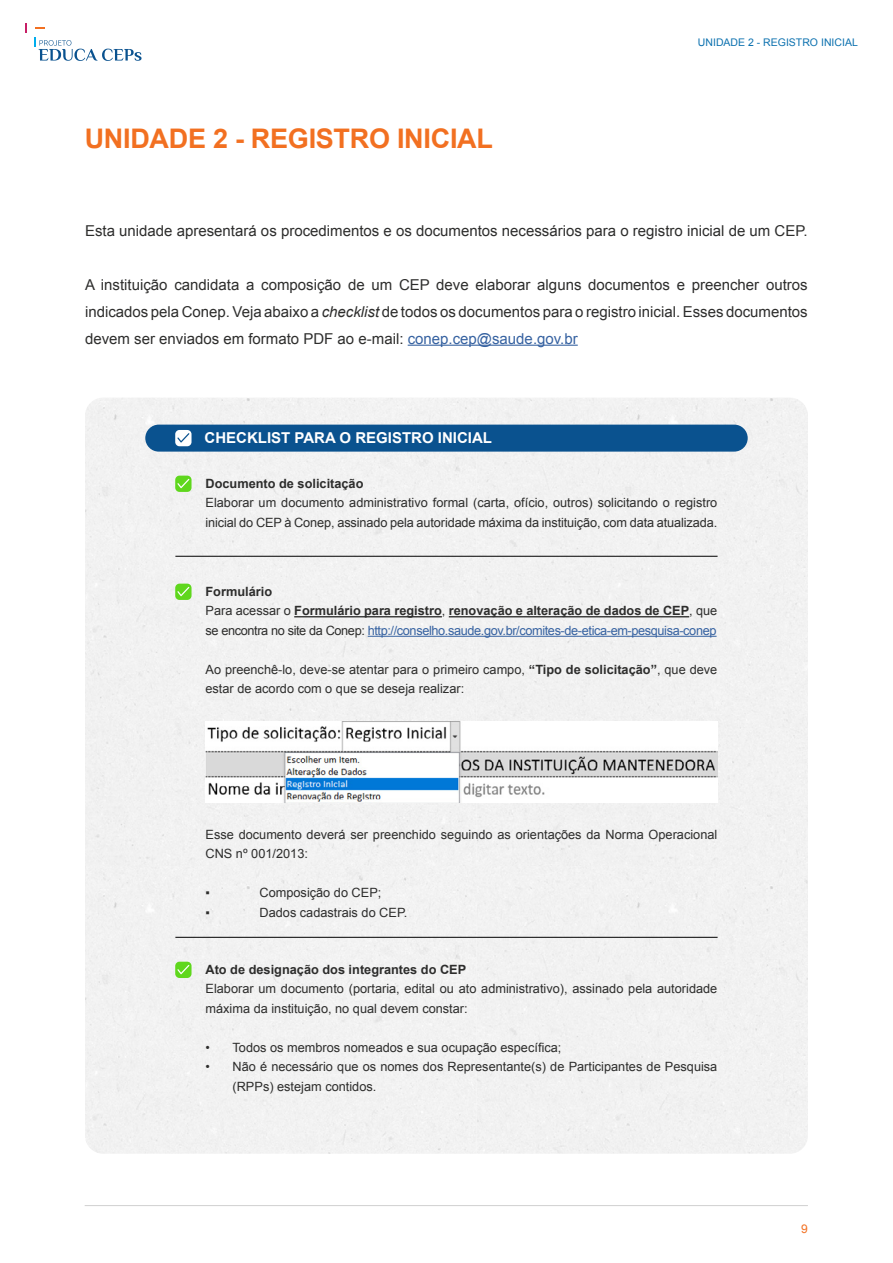
<style>
.page{position:relative;width:893px;height:1263px;background:#fff}
.page>*{position:absolute;margin:0;border:0;box-sizing:border-box;transform-origin:0 0}
.t1{font:700 27px "Arial";letter-spacing:-.01em;color:#f27021}
.t2{font:15px/27px "Arial";color:#2d2d2c;text-align:justify}
.t3{font:700 15px "Arial";color:#fff}
.t4{font:12.75px/19.5px "Arial";color:#2d2d2c}
.t5{font:700 12.75px/19.5px "Arial";color:#2d2d2c}
.t6{font:12px "Arial";color:#f27021}
.t7{font:10.5px "Arial";color:#0c71af}
.s1{font-style:italic}
.s2{color:#3662a1}
.s3{font-weight:400}
.s4{font-weight:400;color:#3662a1}
.s5{font-weight:700}
</style>
<div class="page">
<hr style="left:85px;top:1205px;width:723px;height:1px;background:#d0d0d0">
<svg style="left:25px;top:24px;width:2px;height:9px"></svg>
<svg style="left:34px;top:38px;width:108px;height:23px"></svg>
<hr style="left:408px;top:345px;width:170px;height:1px;background:#3662a1">
<div style="left:85px;top:398px;width:723px;height:468px;background:#f2f2f2"></div>
<div style="left:145px;top:425px;width:603px;height:27px;background:#0a528f;border-radius:14px"></div>
<hr style="left:294px;top:616px;width:148px;height:1px;background:#2d2d2c">
<hr style="left:449px;top:616px;width:240px;height:1px;background:#2d2d2c">
<hr style="left:368px;top:636px;width:349px;height:1px;background:#3662a1">
<div style="left:175px;top:430px;width:17px;height:16px;background:#fff;border-radius:4px"></div>
<svg style="left:177px;top:433px;width:12px;height:9px"></svg>
<div style="left:175px;top:476px;width:17px;height:16px;background:#5fd71d;border-radius:4px"></div>
<svg style="left:177px;top:479px;width:12px;height:9px"></svg>
<div style="left:175px;top:584px;width:17px;height:16px;background:#5fd71d;border-radius:4px"></div>
<svg style="left:177px;top:587px;width:12px;height:9px"></svg>
<div style="left:175px;top:962px;width:17px;height:16px;background:#5fd71d;border-radius:4px"></div>
<svg style="left:177px;top:965px;width:12px;height:9px"></svg>
<img style="left:206px;top:722px;width:511px;height:80px">
<hr style="left:175px;top:556px;width:543px;height:1px;background:#000">
<hr style="left:175px;top:937px;width:543px;height:1px;background:#000">
<h1 class="t1" style="left:85px;top:121px;width:410px">UNIDADE 2 - REGISTRO INICIAL</h1>
<p class="t7" style="left:698px;top:36px;width:161px">UNIDADE 2 - REGISTRO INICIAL</p>
<p class="t2" style="left:85px;top:217px;width:724px">Esta unidade apresentará os procedimentos e os documentos necessários para o registro inicial de um CEP.</p>
<p class="t2" style="left:85px;top:271px;width:724px">A instituição candidata a composição de um CEP deve elaborar alguns documentos e preencher outros indicados pela Conep. Veja abaixo a <span class="s1">checklist</span> de todos os documentos para o registro inicial. Esses documentos devem ser enviados em formato PDF ao e-mail: <span class="s2">conep.cep@saude.gov.br</span></p>
<p class="t3" style="left:205px;top:428px;width:289px">CHECKLIST PARA O REGISTRO INICIAL</p>
<p class="t5" style="left:206px;top:474px;width:159px">Documento de solicitação</p>
<p class="t4" style="left:206px;top:493px;width:513px">Elaborar um documento administrativo formal (carta, ofício, outros) solicitando o registro inicial do CEP à Conep, assinado pela autoridade máxima da instituição, com data atualizada.</p>
<p class="t5" style="left:206px;top:582px;width:513px">Formulário<br><span class="s3">Para acessar o</span> Formulário para registro<span class="s3">,</span> renovação e alteração de dados de CEP<span class="s3">, que se encontra no site da Conep:</span> <span class="s4">http://conselho.saude.gov.br/comites-de-etica-em-pesquisa-conep</span></p>
<p class="t4" style="left:206px;top:660px;width:513px">Ao preenchê-lo, deve-se atentar para o primeiro campo, <span class="s5">“Tipo de solicitação”</span>, que deve estar de acordo com o que se deseja realizar:</p>
<p class="t4" style="left:206px;top:825px;width:513px">Esse documento deverá ser preenchido seguindo as orientações da Norma Operacional<br>CNS nº 001/2013:</p>
<p class="t4" style="left:206px;top:883px;width:6px">▪</p>
<p class="t4" style="left:260px;top:883px;width:123px">Composição do CEP;</p>
<p class="t4" style="left:206px;top:903px;width:6px">▪</p>
<p class="t4" style="left:260px;top:903px;width:149px">Dados cadastrais do CEP.</p>
<p class="t5" style="left:206px;top:960px;width:262px">Ato de designação dos integrantes do CEP</p>
<p class="t4" style="left:206px;top:979px;width:513px">Elaborar um documento (portaria, edital ou ato administrativo), assinado pela autoridade máxima da instituição, no qual devem constar:</p>
<p class="t4" style="left:206px;top:1038px;width:357px">• Todos os membros nomeados e sua ocupação específica;</p>
<p class="t4" style="left:233px;top:1057px;width:486px;text-indent:-27px">• Não é necessário que os nomes dos Representante(s) de Participantes de Pesquisa (RPPs) estejam contidos.</p>
<p class="t6" style="left:801px;top:1221px;width:8px">9</p>
</div>
